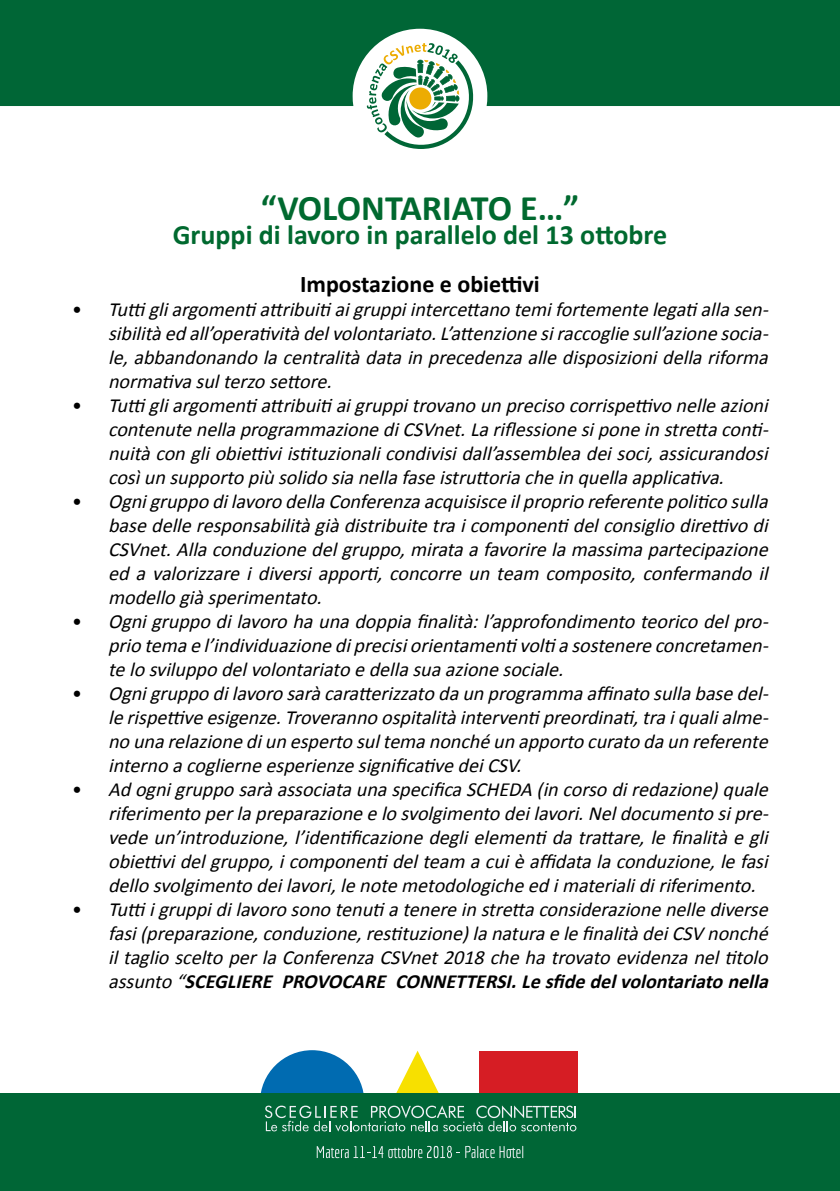
<style>
.page{position:relative;width:840px;height:1191px;background:#fff}
.page>*{position:absolute;margin:0;border:0;box-sizing:border-box;transform-origin:0 0}
.t1{font:700 36px "Calibri";color:#00692f}
.t2{font:700 28px "Calibri";color:#00692f}
.t3{font:700 24px "Calibri";color:#000}
.t4{font:italic 20px/24px "Calibri";color:#000;text-align:justify}
.s1{font-style:normal}
.s2{font-weight:700}
</style>
<div class="page">
<div style="left:0;top:0;width:839px;height:106px;background:#006636"></div>
<svg style="left:366px;top:43px;width:112px;height:106px"></svg>
<div style="left:0;top:1092px;width:839px;height:99px;background:#006636"></div>
<svg style="left:265px;top:1050px;width:311px;height:108px"></svg>
<h1 class="t1" style="left:261px;top:182px;width:319px">“VOLONTARIATO E…”</h1>
<h2 class="t2" style="left:173px;top:215px;width:495px">Gruppi di lavoro in parallelo del 13 ottobre</h2>
<p class="t3" style="left:300px;top:267px;width:241px">Impostazione e obiettivi</p>
<p class="t4" style="left:108px;top:296px;width:666px;text-indent:-36px"><span class="s1">•</span> Tutti gliargomenti attribuiti aigruppiintercettano temifortemente legati allasen&shy;sibilitàed all’operativitàdelvolontariato.L’attenzione siraccoglie sull’azione socia&shy;le,abbandonando lacentralitàdatain precedenzaalle disposizionidellariforma normativasulterzo settore.</p>
<p class="t4" style="left:108px;top:392px;width:666px;text-indent:-36px"><span class="s1">•</span> Tutti gliargomenti attribuiti aigruppitrovano un preciso corrispettivo nelle azioni contenute nellaprogrammazione diCSVnet.Lariflessione sipone in strettaconti&shy;nuitàcon gliobiettiviistituzionalicondivisidall’assembleadeisoci,assicurandosi così un supporto più solido sianellafase istruttoriache in quellaapplicativa.</p>
<p class="t4" style="left:108px;top:488px;width:666px;text-indent:-36px"><span class="s1">•</span> Ognigruppo dilavoro dellaConferenzaacquisisce ilproprio referente politico sulla base delle responsabilitàgiàdistribuite traicomponenti delconsiglio direttivo di CSVnet.Allaconduzione delgruppo,mirataafavorire lamassimapartecipazione ed a valorizzare i diversi apporti, concorre un team composito, confermando il modello giàsperimentato.</p>
<p class="t4" style="left:108px;top:608px;width:666px;text-indent:-36px"><span class="s1">•</span> Ognigruppo dilavoro haunadoppiafinalità:l’approfondimento teorico delpro&shy;prio temae l’individuazione diprecisiorientamenti volti asostenere concretamen&shy;te lo sviluppo delvolontariato e dellasuaazione sociale.</p>
<p class="t4" style="left:108px;top:680px;width:666px;text-indent:-36px"><span class="s1">•</span> Ognigruppo dilavoro saràcaratterizzato daun programmaaffinato sullabase del&shy;le rispettive esigenze.Troveranno ospitalitàinterventi preordinati,traiqualialme&shy;no unarelazione diun esperto sultemanonché un apporto curato daun referente interno acoglierne esperienze significative deiCSV.</p>
<p class="t4" style="left:108px;top:776px;width:666px;text-indent:-36px"><span class="s1">•</span> Ad ognigruppo saràassociataunaspecificaSCHEDA (in corso diredazione)quale riferimento perlapreparazione e lo svolgimento deilavori.Neldocumento sipre&shy;vede un’introduzione,l’identificazione deglielementi datrattare,le finalitàe gli obiettividelgruppo,icomponenti delteam acuiè affidatalaconduzione,le fasi dello svolgimento deilavori,le note metodologiche ed imaterialidiriferimento.</p>
<p class="t4" style="left:108px;top:896px;width:667px;text-indent:-36px"><span class="s1">•</span> Tutti igruppidilavoro sono tenuti atenere in strettaconsiderazione nelle diverse fasi(preparazione,conduzione,restituzione)lanaturae le finalitàdeiCSV nonché iltaglio scelto perlaConferenzaCSVnet2018 che hatrovato evidenzaneltitolo assunto “<span class="s2">SCEGLIERE PROVOCARE CONNETTERSI.Lesfidedelvolontariatonella</span></p>
</div>
